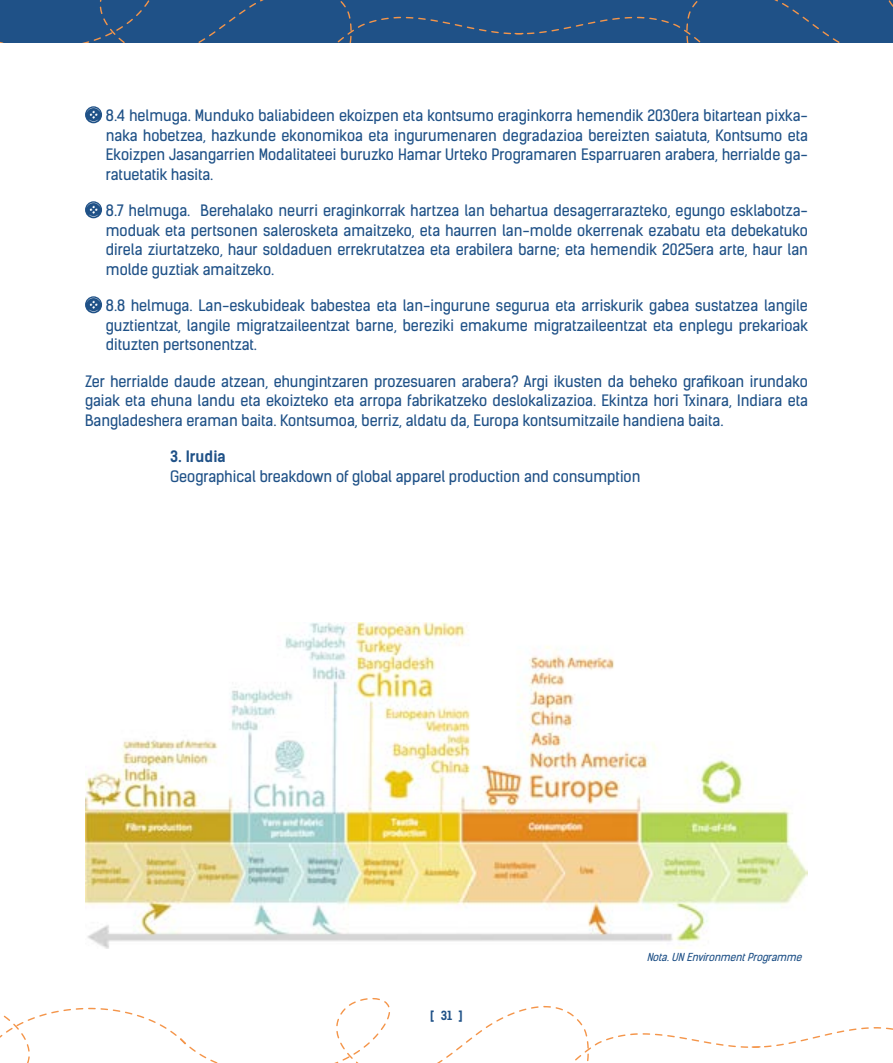
<style>
.page{position:relative;width:893px;height:1063px;background:#fff}
.page>*{position:absolute;margin:0;border:0;box-sizing:border-box;transform-origin:0 0}
.t1{font:15px/19.5px "Kelson Sans";color:#1f5187;text-align:justify}
.t2{font:700 12px "Kelson Sans";color:#1f5187}
.t3{font:italic 10.5px "Kelson Sans";color:#1f5187}
.s1{font-weight:700}
.s2{font-family:"Minion Pro";font-weight:700}
</style>
<div class="page">
<div style="left:0;top:0;width:893px;height:43px;background:#1f5187"></div>
<svg style="left:0;top:998px;width:893px;height:65px"></svg>
<svg style="left:85px;top:106px;width:17px;height:17px"></svg>
<svg style="left:85px;top:201px;width:17px;height:17px"></svg>
<svg style="left:85px;top:296px;width:17px;height:17px"></svg>
<img style="left:85px;top:623px;width:723px;height:326px">
<p class="t1" style="left:106px;top:106px;width:704px">8.4 helmuga. Munduko baliabideen ekoizpen eta kontsumo eraginkorra hemendik 2030era bitartean pixka&shy;naka hobetzea, hazkunde ekonomikoa eta ingurumenaren degradazioa bereizten saiatuta, Kontsumo eta Ekoizpen Jasangarrien Modalitateei buruzko Hamar Urteko Programaren Esparruaren arabera, herrialde ga&shy;ratuetatik hasita.</p>
<p class="t1" style="left:106px;top:201px;width:704px">8.7 helmuga. Berehalako neurri eraginkorrak hartzea lan behartua desagerrarazteko, egungo esklabotza&shy;moduak eta pertsonen salerosketa amaitzeko, eta haurren lan-molde okerrenak ezabatu eta debekatuko direla ziurtatzeko, haur soldaduen errekrutatzea eta erabilera barne; eta hemendik 2025era arte, haur lan molde guztiak amaitzeko.</p>
<p class="t1" style="left:106px;top:296px;width:704px">8.8 helmuga. Lan-eskubideak babestea eta lan-ingurune segurua eta arriskurik gabea sustatzea langile guztientzat, langile migratzaileentzat barne, bereziki emakume migratzaileentzat eta enplegu prekarioak dituzten pertsonentzat.</p>
<p class="t1" style="left:85px;top:371px;width:724px">Zer herrialde daude atzean, ehungintzaren prozesuaren arabera? Argi ikusten da beheko grafikoan irundako gaiak eta ehuna landu eta ekoizteko eta arropa fabrikatzeko deslokalizazioa. Ekintza hori Txinara, Indiara eta Bangladeshera eraman baita. Kontsumoa, berriz, aldatu da, Europa kontsumitzaile handiena baita.</p>
<p class="t1" style="left:170px;top:447px;width:472px"><span class="s1">3</span><span class="s2">.</span> <span class="s1">Irudia<br></span>Geographical breakdown of global apparel production and consumption</p>
<p class="t2" style="left:430px;top:1008px;width:6px">[</p>
<p class="t2" style="left:458px;top:1008px;width:6px">]</p>
<p class="t2" style="left:441px;top:1008px;width:13px">31</p>
<p class="t3" style="left:647px;top:950px;width:160px">Nota.UNEnvironmentProgramme</p>
</div>
